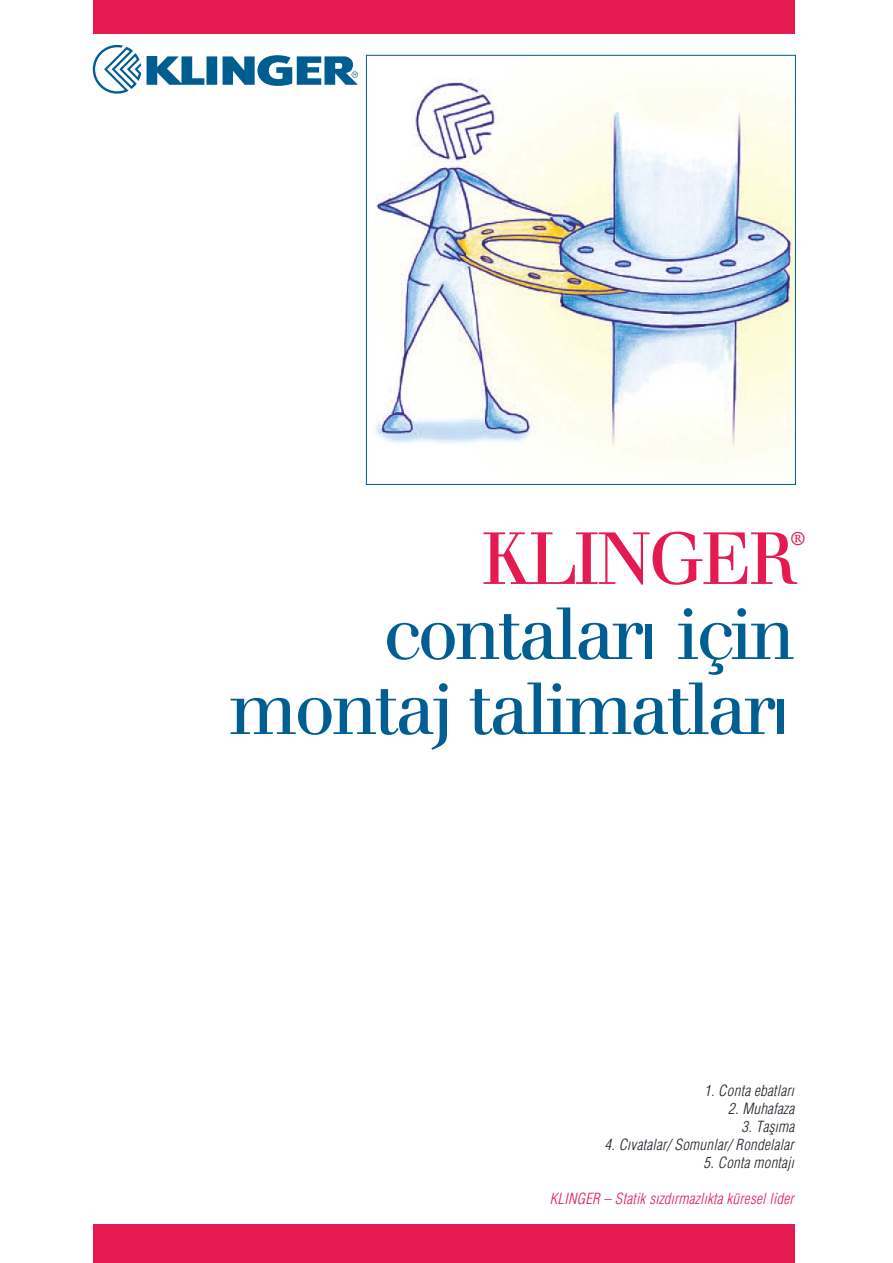
<style>
.page{position:relative;width:893px;height:1263px;background:#fff}
.page>*{position:absolute;margin:0;border:0;box-sizing:border-box;transform-origin:0 0}
.t1{font:72px/75px "Walbaum";letter-spacing:-.045em;color:#005e93;text-align:right}
.t2{font:18px "Walbaum";color:#e41a51}
.t3{font:italic 300 condensed 15px "Helvetica";letter-spacing:.02em;color:#1e1e28}
.t4{font:italic 300 condensed 15px "Helvetica";letter-spacing:.02em;color:#e41a51}
.s1{color:#e41a51}
.s2{font-family:"Myriad Pro"}
</style>
<div class="page">
<div style="left:94px;top:0;width:701px;height:34px;background:#e41a51"></div>
<svg style="left:93px;top:45px;width:48px;height:49px"></svg>
<svg style="left:147px;top:55px;width:211px;height:31px"></svg>
<div style="left:94px;top:1225px;width:701px;height:38px;background:#e41a51"></div>
<img style="left:375px;top:74px;width:419px;height:399px">
<h1 class="t1" style="left:229px;top:521px;width:567px"><span class="s1">KLINGER </span>contalar<span class="s2">ı</span> için montaj talimatlar<span class="s2">ı</span></h1>
<p class="t2" style="left:791px;top:528px;width:16px">®</p>
<p class="t3" style="left:704px;top:1080px;width:91px">1. Conta ebatları</p>
<p class="t3" style="left:728px;top:1098px;width:67px">2. Muhafaza</p>
<p class="t3" style="left:742px;top:1116px;width:54px">3. Tas¸ıma</p>
<p class="t3" style="left:605px;top:1134px;width:191px">4. Cıvatalar/ Somunlar/ Rondelalar</p>
<p class="t3" style="left:704px;top:1152px;width:92px">5. Conta montajı</p>
<p class="t4" style="left:550px;top:1188px;width:245px">KLINGER – Statik sızdırmazlıkta küresel lider</p>
</div>
